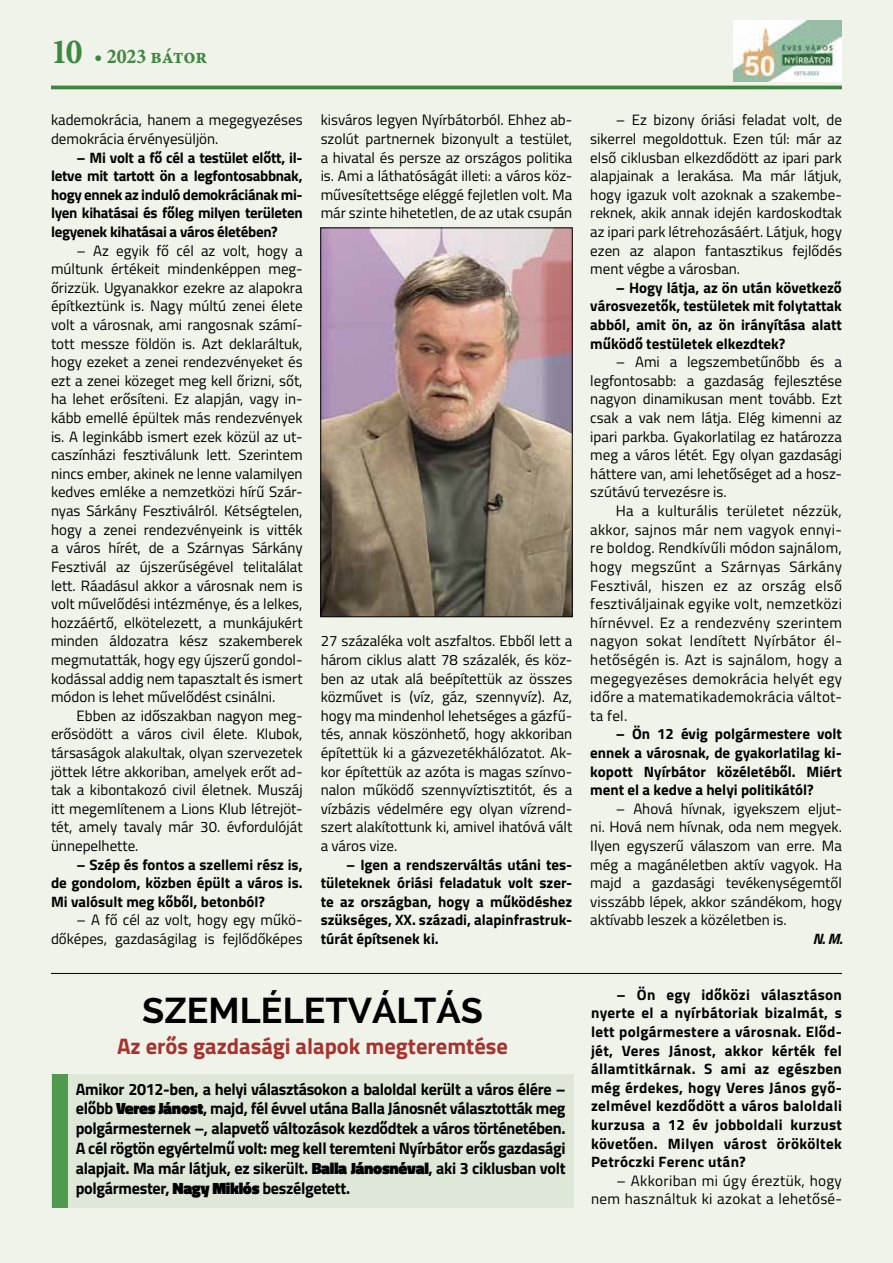
<style>
.page{position:relative;width:893px;height:1263px;background:#eff3ea}
.page>*{position:absolute;margin:0;border:0;box-sizing:border-box;transform-origin:0 0}
.t1{font:700 36px "Raleway";color:#000}
.t2{font:700 22.5px "Titillium";color:#a8322d}
.t3{font:21px "Minion Pro Bold Cn Capt";letter-spacing:-.005em;color:#3f8741}
.t4{font:700 16.5px/19.8px "Titillium";letter-spacing:-.02em;color:#000;text-align:justify}
.t5{font:15px/18.6px "Titillium";color:#000;text-align:justify}
.t6{font:700 15px/18.6px "Titillium";color:#000;text-align:justify}
.t7{font:15px/18.6px "Titillium";letter-spacing:.02em;color:#000;text-align:right}
.t8{font:italic 700 15px "Titillium";color:#000}
.s1{font-size:35.55px}
.s2{font-weight:900}
</style>
<div class="page">
<hr style="left:51px;top:86px;width:791px;height:3px;background:#3f8741">
<img style="left:734px;top:20px;width:108px;height:61px">
<div style="left:52px;top:1074px;width:522px;height:133px;background:#dfe8d8"></div>
<div style="left:52px;top:1074px;width:15px;height:134px;background:#509a50"></div>
<hr style="left:51px;top:973px;width:791px;height:1px;background:#000">
<img style="left:322px;top:229px;width:249px;height:386px">
<div style="left:320px;top:227px;width:253px;height:390px;border:1px solid #000"></div>
<h3 class="t3" style="left:51px;top:42px;width:158px"><span class="s1">10</span> • 2023 bátor</h3>
<p class="t5" style="left:51px;top:110px;width:253px">kademokrácia, hanem a megegyezéses demokrácia érvényesüljön.</p>
<p class="t6" style="left:51px;top:147px;width:253px;text-indent:26px">– Mi volt a fő cél a testület előtt, il&shy;letve mit tartott ön a legfontosabbnak, hogy ennek az induló demokráciának mi&shy;lyen kihatásai és főleg milyen területen legyenek kihatásai a város életében?</p>
<p class="t5" style="left:51px;top:240px;width:253px;text-indent:26px">– Az egyik fő cél az volt, hogy a múltunk értékeit mindenképpen meg&shy;őrizzük. Ugyanakkor ezekre az alapokra építkeztünk is. Nagy múltú zenei élete volt a városnak, ami rangosnak számí&shy;tott messze földön is. Azt deklaráltuk, hogy ezeket a zenei rendezvényeket és ezt a zenei közeget meg kell őrizni, sőt, ha lehet erősíteni. Ez alapján, vagy in&shy;kább emellé épültek más rendezvények is. A leginkább ismert ezek közül az ut&shy;caszínházi fesztiválunk lett. Szerintem nincs ember, akinek ne lenne valamilyen kedves emléke a nemzetközi hírű Szár&shy;nyas Sárkány Fesztiválról. Kétségtelen, hogy a zenei rendezvényeink is vitték a város hírét, de a Szárnyas Sárkány Fesztivál az újszerűségével telitalálat lett. Ráadásul akkor a városnak nem is volt művelődési intézménye, és a lelkes, hozzáértő, elkötelezett, a munkájukért minden áldozatra kész szakemberek megmutatták, hogy egy újszerű gondol&shy;kodással addig nem tapasztalt és ismert módon is lehet művelődést csinálni.</p>
<p class="t5" style="left:51px;top:705px;width:253px;text-indent:26px">Ebben az időszakban nagyon meg&shy;erősödött a város civil élete. Klubok, társaságok alakultak, olyan szervezetek jöttek létre akkoriban, amelyek erőt ad&shy;tak a kibontakozó civil életnek. Muszáj itt megemlítenem a Lions Klub létrejöt&shy;tét, amely tavaly már 30. évfordulóját ünnepelhette.</p>
<p class="t6" style="left:51px;top:854px;width:253px;text-indent:26px">– Szép és fontos a szellemi rész is, de gondolom, közben épült a város is.<br>Mi valósult meg kőből, betonból?</p>
<p class="t5" style="left:51px;top:910px;width:253px;text-align:right">– A fő cél az volt, hogy egy műkö&shy;dőképes, gazdaságilag is fejlődőképes</p>
<p class="t5" style="left:321px;top:110px;width:253px">kisváros legyen Nyírbátorból. Ehhez ab&shy;szolút partnernek bizonyult a testület, a hivatal és persze az országos politika is. Ami a láthatóságát illeti: a város köz&shy;művesítettsége eléggé fejletlen volt. Ma már szinte hihetetlen, de az utak csupán</p>
<p class="t5" style="left:321px;top:631px;width:253px">27 százaléka volt aszfaltos. Ebből lett a három ciklus alatt 78 százalék, és köz&shy;ben az utak alá beépítettük az összes közművet is (víz, gáz, szennyvíz). Az, hogy ma mindenhol lehetséges a gázfű&shy;tés, annak köszönhető, hogy akkoriban építettük ki a gázvezetékhálózatot. Ak&shy;kor építettük az azóta is magas színvo&shy;nalon működő szennyvíztisztitót, és a vízbázis védelmére egy olyan vízrend&shy;szert alakítottunk ki, amivel ihatóvá vált a város vize.</p>
<p class="t6" style="left:321px;top:854px;width:253px;text-indent:26px">– Igen a rendszerváltás utáni tes&shy;tületeknek óriási feladatuk volt szer&shy;te az országban, hogy a működéshez szükséges, XX. századi, alapinfrastruk&shy;túrát építsenek ki.</p>
<h1 class="t1" style="left:142px;top:990px;width:342px">SZEMLÉLETVÁLTÁS</h1>
<h2 class="t2" style="left:117px;top:1029px;width:392px">Az erős gazdasági alapok megteremtése</h2>
<p class="t4" style="left:76px;top:1078px;width:491px">Amikor 2012-ben, a helyi választásokon a baloldal került a város élére – előbb <span class="s2">Veres Jánost</span>, majd, fél évvel utána Balla Jánosnét választották meg polgármesternek –, alapvető változások kezdődtek a város történetében.<br>A cél rögtön egyértelmű volt: meg kell teremteni Nyírbátor erős gazdasági alapjait. Ma már látjuk, ez sikerült. <span class="s2">Balla Jánosnéval</span>, aki 3 ciklusban volt polgármester, <span class="s2">Nagy Miklós</span> beszélgetett.</p>
<p class="t5" style="left:590px;top:110px;width:253px;text-indent:26px">– Ez bizony óriási feladat volt, de sikerrel megoldottuk. Ezen túl: már az első ciklusban elkezdődött az ipari park alapjainak a lerakása. Ma már látjuk, hogy igazuk volt azoknak a szakembe&shy;reknek, akik annak idején kardoskodtak az ipari park létrehozásáért. Látjuk, hogy ezen az alapon fantasztikus fejlődés ment végbe a városban.</p>
<p class="t6" style="left:590px;top:278px;width:253px;text-indent:26px">– Hogy látja, az ön után következő városvezetők, testületek mit folytattak abból, amit ön, az ön irányítása alatt működő testületek elkezdtek?</p>
<p class="t5" style="left:590px;top:352px;width:253px;text-indent:26px">– Ami a legszembetűnőbb és a legfontosabb: a gazdaság fejlesztése nagyon dinamikusan ment tovább. Ezt csak a vak nem látja. Elég kimenni az ipari parkba. Gyakorlatilag ez határozza meg a város létét. Egy olyan gazdasági háttere van, ami lehetőséget ad a hos - szútávú tervezésre is.</p>
<p class="t5" style="left:590px;top:501px;width:253px;text-indent:26px">Ha a kulturális területet nézzük, akkor, sajnos már nem vagyok ennyi&shy;re boldog. Rendkívűli módon sajnálom, hogy megszűnt a Szárnyas Sárkány Fesztivál, hiszen ez az ország első fesztiváljainak egyike volt, nemzetközi hírnévvel. Ez a rendezvény szerintem nagyon sokat lendített Nyírbátor él&shy;hetőségén is. Azt is sajnálom, hogy a megegyezéses demokrácia helyét egy időre a matematikademokrácia váltot&shy;ta fel.</p>
<p class="t6" style="left:590px;top:724px;width:253px;text-indent:26px">– Ön 12 évig polgármestere volt ennek a városnak, de gyakorlatilag ki&shy;kopott Nyírbátor közéletéből. Miért ment el a kedve a helyi politikától?</p>
<p class="t5" style="left:590px;top:798px;width:253px;text-indent:26px">– Ahová hívnak, igyekszem eljut&shy;ni. Hová nem hívnak, oda nem megyek.<br>Ilyen egyszerű válaszom van erre. Ma még a magánéletben aktív vagyok. Ha majd a gazdasági tevékenységemtől visszább lépek, akkor szándékom, hogy aktívabb leszek a közéletben is.</p>
<p class="t8" style="left:813px;top:927px;width:31px">N. M.</p>
<p class="t6" style="left:591px;top:984px;width:252px;text-indent:26px">– Ön egy időközi választáson nyerte el a nyírbátoriak bizalmát, s lett polgármestere a városnak. Előd&shy;jét, Veres Jánost, akkor kérték fel államtitkárnak. S ami az egészben még érdekes, hogy Veres János győ&shy;zelmével kezdődött a város baloldali kurzusa a 12 év jobboldali kurzust követően. Milyen várost örököltek Petróczki Ferenc után?</p>
<p class="t7" style="left:591px;top:1170px;width:252px">– Akkoriban mi úgy éreztük, hogy nem használtuk ki azokat a lehetősé-</p>
</div>
